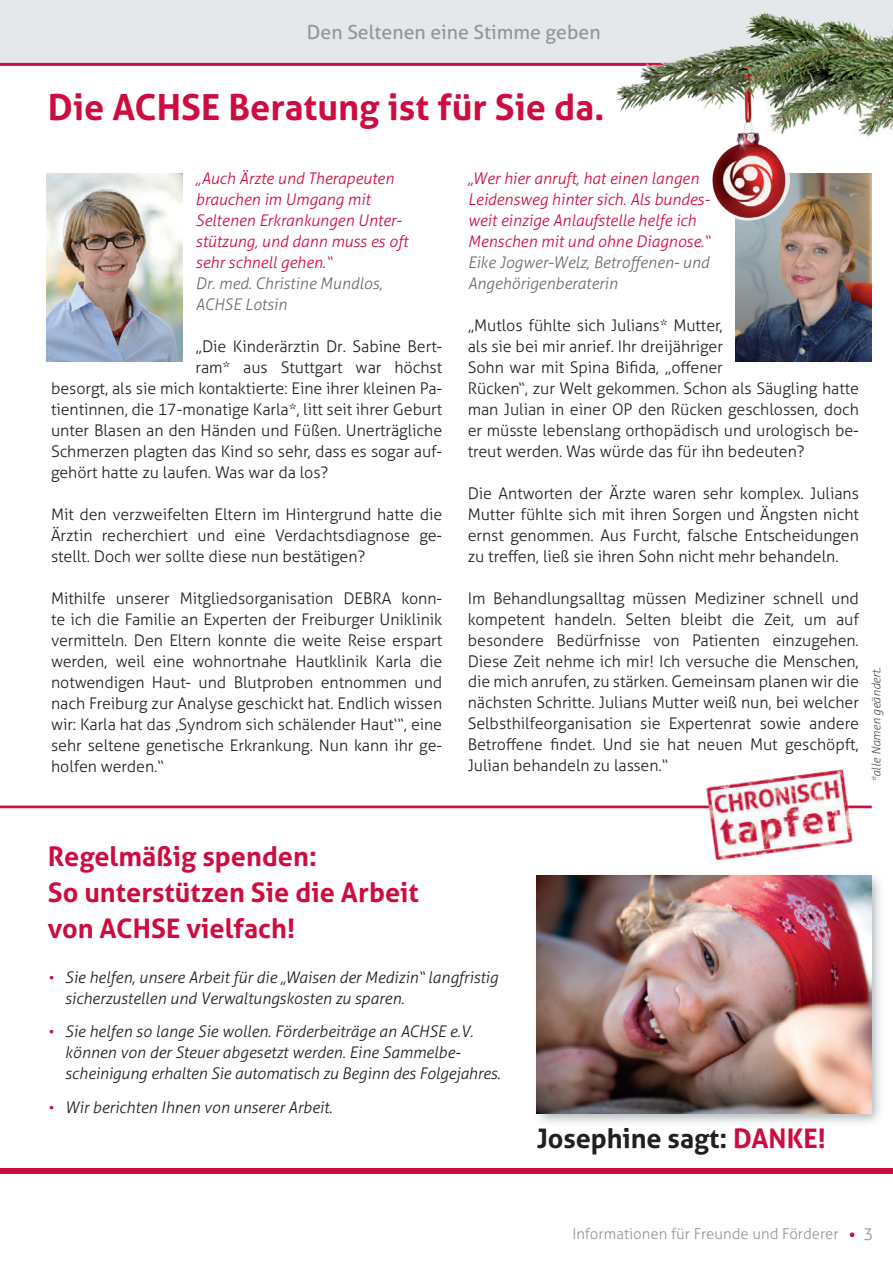
<style>
.page{position:relative;width:893px;height:1263px;background:#fff}
.page>*{position:absolute;margin:0;border:0;box-sizing:border-box;transform-origin:0 0}
.t1{font:700 36px "Aller";color:#cd0d40}
.t2{font:700 27px/36px "Aller";color:#cd0d40}
.t3{font:700 27px "Aller";color:#231f20}
.t4{font:19.5px "Aller";color:#90979d}
.t5{font:300 16.5px "Aller";color:#90979d}
.t6{font:300 16.05px/21px "Aller";letter-spacing:-.005em;color:#231f20;text-align:justify}
.t7{font:italic 300 16.05px/21px "Aller";letter-spacing:-.005em;color:#231f20}
.t8{font:italic 300 16.05px/21px "Aller";letter-spacing:-.005em;color:#cd0d40}
.t9{font:italic 300 16.05px/21px "Aller";letter-spacing:-.005em;color:#6c6d70}
.t10{font:300 15px "Aller";color:#90979d}
.t11{font:italic 300 12px "Aller";letter-spacing:-.005em;color:#57585a}
.s1{color:#cd0d40}
</style>
<div class="page">
<div style="left:0;top:0;width:893px;height:64px;background:#e5e8ea"></div>
<hr style="left:0;top:63px;width:893px;height:3px;background:#cd0d40">
<div style="left:0;top:1168px;width:893px;height:5px;background:#cd0d40"></div>
<svg style="left:850px;top:1232px;width:4px;height:5px"></svg>
<hr style="left:0;top:805px;width:872px;height:3px;background:#cd0d40">
<img style="left:700px;top:769px;width:161px;height:92px">
<img style="left:47px;top:173px;width:136px;height:189px">
<img style="left:736px;top:226px;width:136px;height:136px">
<img style="left:614px;top:12px;width:279px;height:214px">
<div style="left:532px;top:871px;width:352px;height:257px;background:#90979d;opacity:.75"></div>
<img style="left:537px;top:876px;width:334px;height:238px">
<p class="t4" style="left:307px;top:20px;width:295px">Den Seltenen eine Stimme geben</p>
<h1 class="t1" style="left:48px;top:85px;width:558px">Die ACHSE Beratung ist für Sie da.</h1>
<p class="t8" style="left:196px;top:167px;width:214px">„Auch Ärzte und Therapeuten brauchen im Umgang mit<br>Seltenen Erkrankungen Unter&shy;stützung, und dann muss es oft sehr schnell gehen.“</p>
<p class="t9" style="left:196px;top:272px;width:188px">Dr. med. Christine Mundlos,<br>ACHSE Lotsin</p>
<p class="t6" style="left:196px;top:335px;width:248px">„Die Kinderärztin Dr. Sabine Bert-</p>
<p class="t6" style="left:196px;top:356px;width:248px">ram* aus Stuttgart war höchst</p>
<p class="t6" style="left:51px;top:377px;width:393px">besorgt, als sie mich kontaktierte: Eine ihrer kleinen Pa-</p>
<p class="t6" style="left:51px;top:398px;width:393px">tientinnen, die 17-monatige Karla*, litt seit ihrer Geburt</p>
<p class="t6" style="left:51px;top:419px;width:393px">unter Blasen an den Händen und Füßen. Unerträgliche</p>
<p class="t6" style="left:51px;top:440px;width:393px">Schmerzen plagten das Kind so sehr, dass es sogar auf-</p>
<p class="t6" style="left:51px;top:461px;width:279px">gehört hatte zu laufen. Was war da los?</p>
<p class="t6" style="left:51px;top:503px;width:393px">Mit den verzweifelten Eltern im Hintergrund hatte die Ärztin recherchiert und eine Verdachtsdiagnose ge&shy;stellt. Doch wer sollte diese nun bestätigen?</p>
<p class="t6" style="left:51px;top:587px;width:393px">Mithilfe unserer Mitgliedsorganisation DEBRA konn&shy;te ich die Familie an Experten der Freiburger Uniklinik vermitteln. Den Eltern konnte die weite Reise erspart werden, weil eine wohnortnahe Hautklinik Karla die notwendigen Haut- und Blutproben entnommen und nach Freiburg zur Analyse geschickt hat. Endlich wissen wir: Karla hat das ‚Syndrom sich schälender Haut‘“, eine sehr seltene genetische Erkrankung. Nun kann ihr ge&shy;holfen werden.“</p>
<p class="t8" style="left:468px;top:167px;width:244px">„Wer hier anruft, hat einen langen Leidensweg hinter sich. Als bundes&shy;weit einzige Anlaufstelle helfe ich Menschen mit und ohne Diagnose.“</p>
<p class="t9" style="left:468px;top:251px;width:243px">Eike Jogwer-Welz, Betroffenen- und<br>Angehörigenberaterin</p>
<p class="t6" style="left:468px;top:314px;width:393px;text-align:left">„Mutlos fühlte sich Julians* Mutter,<br>als sie bei mir anrief. Ihr dreijähriger<br>Sohn war mit Spina Bifida, „offener<br>Rücken“, zur Welt gekommen. Schon als Säugling hatte man Julian in einer OP den Rücken geschlossen, doch er müsste lebenslang orthopädisch und urologisch be&shy;treut werden. Was würde das für ihn bedeuten?</p>
<p class="t6" style="left:468px;top:482px;width:393px">Die Antworten der Ärzte waren sehr komplex. Julians Mutter fühlte sich mit ihren Sorgen und Ängsten nicht ernst genommen. Aus Furcht, falsche Entscheidungen zu treffen, ließ sie ihren Sohn nicht mehr behandeln.</p>
<p class="t6" style="left:468px;top:587px;width:393px">Im Behandlungsalltag müssen Mediziner schnell und kompetent handeln. Selten bleibt die Zeit, um auf besondere Bedürfnisse von Patienten einzugehen.<br>Diese Zeit nehme ich mir! Ich versuche die Menschen, die mich anrufen, zu stärken. Gemeinsam planen wir die nächsten Schritte. Julians Mutter weiß nun, bei welcher Selbsthilfeorganisation sie Expertenrat sowie andere Betroffene findet. Und sie hat neuen Mut geschöpft, Julian behandeln zu lassen.“</p>
<p class="t11" style="left:869px;top:782px;width:116px;rotate:-90deg">*alle Namen geändert.</p>
<h2 class="t2" style="left:48px;top:838px;width:373px">Regelmäßig spenden:<br>So unterstützen Sie die Arbeit von ACHSE vielfach!</h2>
<p class="t7" style="left:65px;top:966px;width:435px;text-indent:-17px"><span class="s1">•</span> Sie helfen, unsere Arbeit für die „Waisen der Medizin“ langfristig sicherzustellen und Verwaltungskosten zu sparen.</p>
<p class="t7" style="left:65px;top:1021px;width:437px;text-indent:-17px"><span class="s1">•</span> Sie helfen so lange Sie wollen. Förderbeiträge an ACHSE e.V. können von der Steuer abgesetzt werden. Eine Sammelbe&shy;scheinigung erhalten Sie automatisch zu Beginn des Folgejahres.</p>
<p class="t7" style="left:48px;top:1097px;width:286px"><span class="s1">•</span> Wir berichten Ihnen von unserer Arbeit.</p>
<h2 class="t3" style="left:537px;top:1121px;width:290px">Josephine sagt: <span class="s1">DANKE!</span></h2>
<p class="t10" style="left:572px;top:1225px;width:268px">Informationen für Freunde und Förderer</p>
<p class="t5" style="left:863px;top:1224px;width:11px">3</p>
</div>
